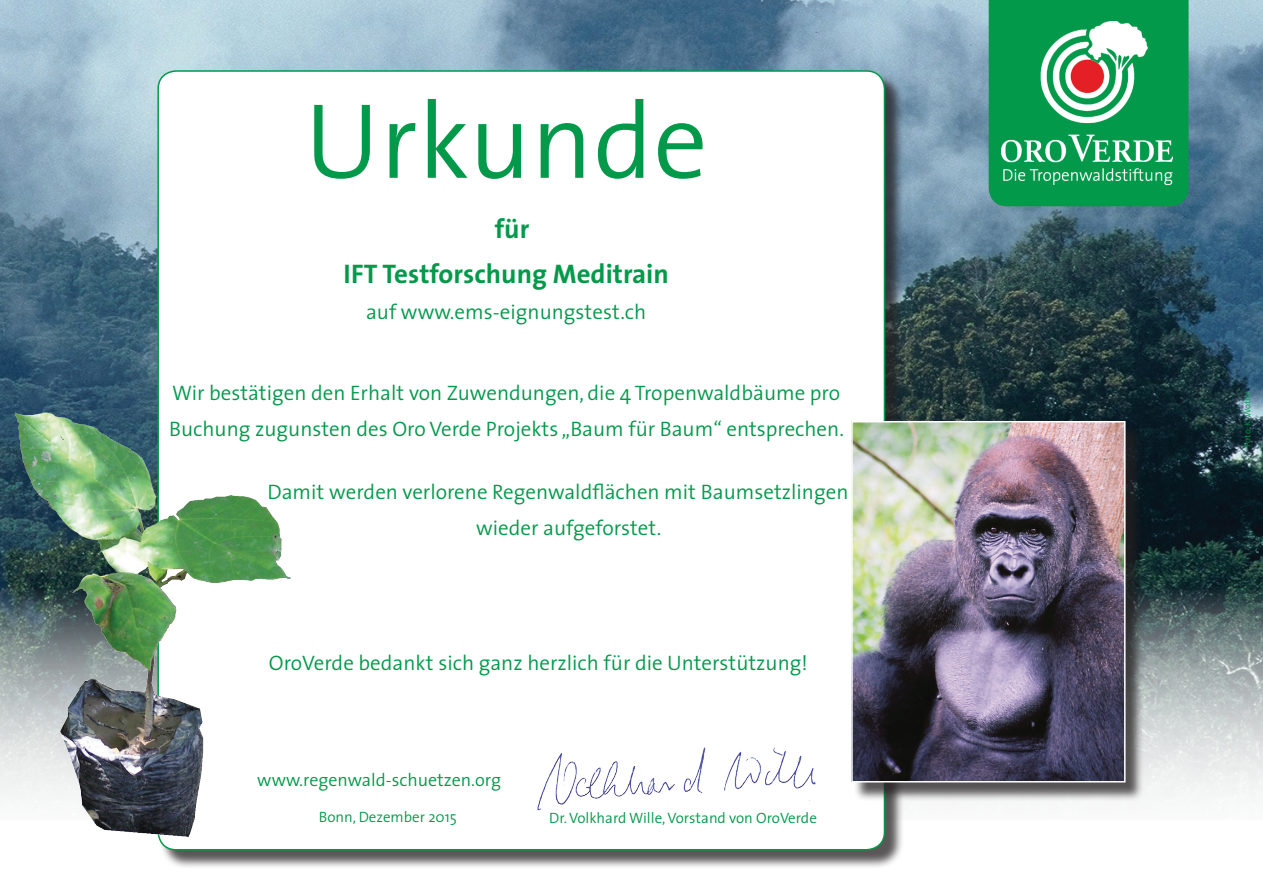
<style>
.page{position:relative;width:1263px;height:893px;background:#fff}
.page>*{position:absolute;margin:0;border:0;box-sizing:border-box;transform-origin:0 0}
.t1{font:300 108px "The Sans";color:#03994a}
.t2{font:700 27px/45px "The Sans";color:#03994a;text-align:center}
.t3{font:300 21px/36px "The Sans";color:#03994a}
.t4{font:300 18px "The Sans";color:#03994a}
.t5{font:300 15px "The Sans";color:#03994a}
.t6{font:300 9px "The Sans";color:#03994a}
</style>
<div class="page">
<img style="left:0;top:0;width:1263px;height:587px">
<svg style="left:1144px;top:587px;width:119px;height:210px;background:#a7b1b2"></svg>
<div style="left:989px;top:0;width:199px;height:206px;background:#03994a"></div>
<img style="left:1001px;top:21px;width:172px;height:164px">
<div style="left:160px;top:73px;width:744px;height:796px;background:#231f20;opacity:.75"></div>
<div style="left:158px;top:71px;width:726px;height:779px;background:#fff;border-radius:18px"></div>
<img style="left:0;top:404px;width:306px;height:465px">
<div style="left:853px;top:423px;width:291px;height:378px;background:#231f20;opacity:.75"></div>
<img style="left:854px;top:424px;width:268px;height:355px">
<div style="left:851px;top:421px;width:274px;height:361px;border:2px solid #fff"></div>
<img style="left:537px;top:747px;width:279px;height:64px">
<h1 class="t1" style="left:304px;top:72px;width:405px">Urkunde</h1>
<p class="t2" style="left:343px;top:206px;width:327px">für<br>IFT Testforschung Meditrain</p>
<p class="t3" style="left:366px;top:294px;width:282px">auf www.ems-eignungstest.ch</p>
<p class="t3" style="left:169px;top:375px;width:676px">Wir bestätigen den Erhalt von Zuwendungen, die 4 Tropenwaldbäume pro<br>Buchung zugunsten des Oro Verde Projekts „Baum für Baum“ entsprechen.</p>
<p class="t3" style="left:476px;top:474px;width:374px;text-indent:-209px">Damit werden verlorene Regenwaldflächen mit Baumsetzlingen wieder aufgeforstet.</p>
<p class="t3" style="left:269px;top:645px;width:540px">OroVerde bedankt sich ganz herzlich für die Unterstützung!</p>
<p class="t4" style="left:257px;top:768px;width:245px">www.regenwald-schuetzen.org</p>
<p class="t5" style="left:319px;top:807px;width:139px">Bonn, Dezember 2015</p>
<p class="t5" style="left:549px;top:808px;width:269px">Dr. Volkhard Wille, Vorstand von OroVerde</p>
<p class="t6" style="left:1242px;top:446px;width:57px;rotate:-90deg">Foto: K. Wothe</p>
</div>
